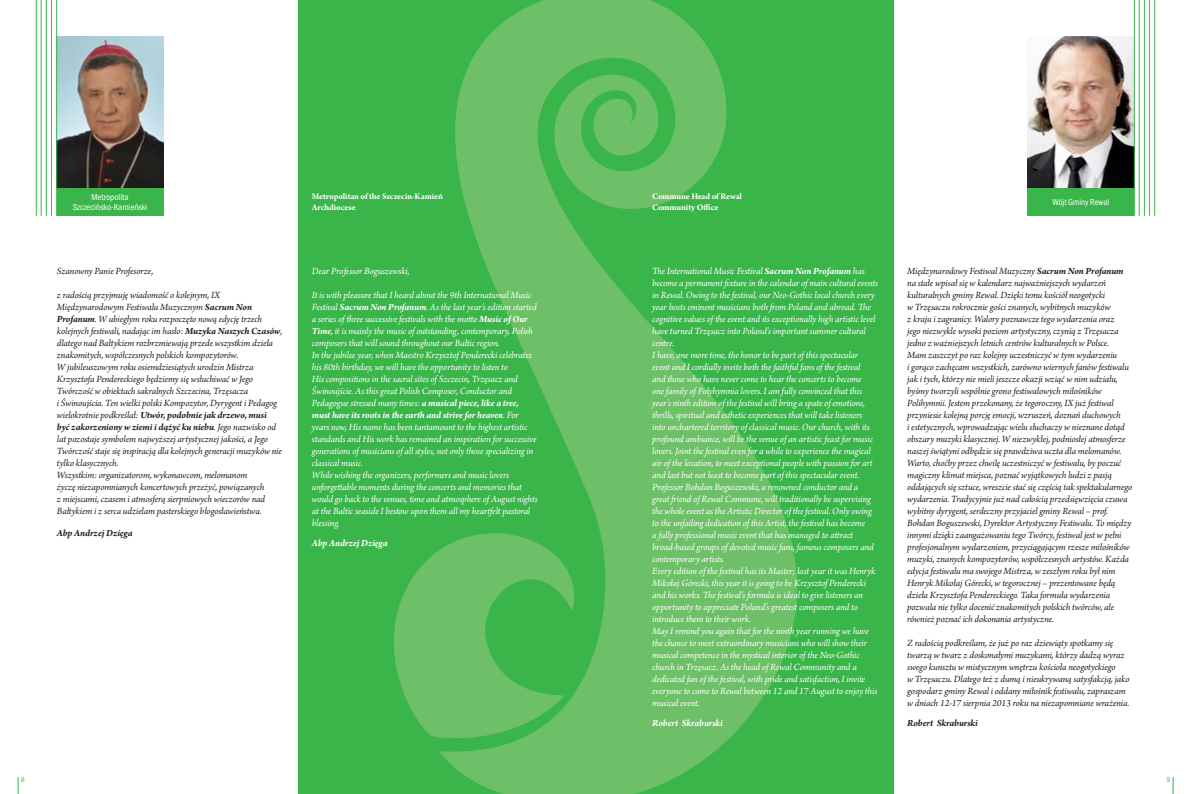
<style>
.page{position:relative;width:1191px;height:794px;background:#fff}
.page>*{position:absolute;margin:0;border:0;box-sizing:border-box;transform-origin:0 0}
.t1{font:italic 10px/12px "Arno Pro";letter-spacing:-.015em;color:#fff}
.t2{font:italic 10px/12px "Arno Pro";letter-spacing:-.015em;color:#231f20}
.t3{font:italic 700 10px "Arno Pro";letter-spacing:-.015em;color:#231f20}
.t4{font:italic 700 10px "Arno Pro";letter-spacing:-.015em;color:#fff}
.t5{font:700 9px/10.8px "Arno Pro";letter-spacing:-.015em;color:#fff}
.t6{font:9px/10px "Franklin Gothic URW Con Boo";letter-spacing:-.005em;color:#fff;text-align:center}
.t7{font:7px "Franklin Gothic URW Con Boo";color:#39b54a}
.s1{font-weight:700}
</style>
<div class="page">
<svg style="left:18px;top:777px;width:1px;height:17px"></svg>
<svg style="left:1172px;top:777px;width:1px;height:17px"></svg>
<div style="left:298px;top:0;width:595px;height:794px;background:#39b54a"></div>
<svg style="left:394px;top:550px;width:45px;height:188px;fill:#6dc067"></svg>
<svg style="left:439px;top:0;width:358px;height:794px;fill:#6dc067"></svg>
<img style="left:57px;top:36px;width:106px;height:152px">
<img style="left:1027px;top:36px;width:107px;height:152px">
<div style="left:57px;top:188px;width:106px;height:28px;background:#39b54a"></div>
<div style="left:1027px;top:188px;width:107px;height:28px;background:#39b54a"></div>
<hr style="left:36px;top:0;width:1px;height:216px;background:#39b54a">
<hr style="left:41px;top:0;width:1px;height:216px;background:#39b54a">
<hr style="left:46px;top:0;width:1px;height:216px;background:#39b54a">
<hr style="left:51px;top:0;width:1px;height:216px;background:#39b54a">
<hr style="left:56px;top:0;width:1px;height:216px;background:#39b54a">
<hr style="left:1134px;top:0;width:1px;height:216px;background:#39b54a">
<hr style="left:1139px;top:0;width:1px;height:216px;background:#39b54a">
<hr style="left:1144px;top:0;width:1px;height:216px;background:#39b54a">
<hr style="left:1149px;top:0;width:1px;height:216px;background:#39b54a">
<hr style="left:1154px;top:0;width:1px;height:216px;background:#39b54a">
<p class="t5" style="left:312px;top:191px;width:132px">Metropolitan of the Szczecin-Kamień<br>Archdiocese</p>
<p class="t5" style="left:652px;top:192px;width:91px">Commune Head of Rewal<br>Community Office</p>
<p class="t6" style="left:73px;top:192px;width:76px">Metropolita<br>Szczecińsko-Kamieński</p>
<p class="t6" style="left:1052px;top:197px;width:59px">Wójt Gminy Rewal</p>
<p class="t2" style="left:57px;top:265px;width:98px">Szanowny Panie Profesorze,</p>
<p class="t2" style="left:57px;top:289px;width:227px">z radością przyjmuję wiadomość o kolejnym, IX Międzynarodowym Festiwalu Muzycznym <span class="s1">Sacrum Non Profanum</span>. W ubiegłym roku rozpoczęto nową edycję trzech kolejnych festiwali, nadając im hasło: <span class="s1">Muzyka Naszych Czasów</span>, dlatego nad Bałtykiem rozbrzmiewają przede wszystkim dzieła znakomitych, współczesnych polskich kompozytorów.<br>W jubileuszowym roku osiemdziesiątych urodzin Mistrza Krzysztofa Pendereckiego będziemy się wsłuchiwać w Jego Twórczość w obiektach sakralnych Szczecina, Trzęsacza<br>i Świnoujścia. Ten wielki polski Kompozytor, Dyrygent i Pedagog wielokrotnie podkreślał: <span class="s1">Utwór, podobnie jak drzewo, musi<br>być zakorzeniony w ziemi i dążyć ku niebu</span>. Jego nazwisko od lat pozostaje symbolem najwyższej artystycznej jakości, a Jego Twórczość staje się inspiracją dla kolejnych generacji muzyków nie tylko klasycznych.<br>Wszystkim: organizatorom, wykonawcom, melomanom<br>życzę niezapomnianych koncertowych przeżyć, powiązanych<br>z miejscami, czasem i atmosferą sierpniowych wieczorów nad Bałtykiem i z serca udzielam pasterskiego błogosławieństwa.</p>
<p class="t3" style="left:57px;top:527px;width:77px">Abp Andrzej Dzięga</p>
<p class="t1" style="left:312px;top:265px;width:99px">Dear Professor Boguszewski,</p>
<p class="t1" style="left:312px;top:289px;width:227px">It is with pleasure that I heard about the 9th International Music Festival <span class="s1">Sacrum Non Profanum</span>. As the last year’s edition started a series of three successive festivals with the motto <span class="s1">Music of Our Time</span>, it is mainly the music of outstanding, contemporary, Polish composers that will sound throughout our Baltic region.<br>In the jubilee year, when Maestro Krzysztof Penderecki celebrates his 80th birthday, we will have the opportunity to listen to<br>His compositions in the sacral sites of Szczecin, Trzęsacz and Świnoujście. As this great Polish Composer, Conductor and Pedagogue stressed many times: <span class="s1">a musical piece, like a tree, must have its roots in the earth and strive for heaven</span>. For years now, His name has been tantamount to the highest artistic standards and His work has remained an inspiration for successive generations of musicians of all styles, not only those specializing in classical music.<br>While wishing the organizers, performers and music lovers unforgettable moments during the concerts and memories that would go back to the venues, time and atmosphere of August nights at the Baltic seaside I bestow upon them all my heartfelt pastoral blessing.</p>
<p class="t4" style="left:312px;top:537px;width:77px">Abp Andrzej Dzięga</p>
<p class="t1" style="left:652px;top:265px;width:227px">The International Music Festival <span class="s1">Sacrum Non Profanum</span> has become a permanent fixture in the calendar of main cultural events in Rewal. Owing to the festival, our Neo-Gothic local church every year hosts eminent musicians both from Poland and abroad. The cognitive values of the event and its exceptionally high artistic level have turned Trzęsacz into Poland’s important summer cultural centre.<br>I have, one more time, the honor to be part of this spectacular event and I cordially invite both the faithful fans of the festival<br>and those who have never come to hear the concerts to become<br>one family of Polyhymnia lovers. I am fully convinced that this year’s ninth edition of the festival will bring a spate of emotions, thrills, spiritual and esthetic experiences that will take listeners into unchartered territory of classical music. Our church, with its profound ambiance, will be the venue of an artistic feast for music lovers. Joint the festival even for a while to experience the magical air of the location, to meet exceptional people with passion for art and last but not least to become part of this spectacular event.<br>Professor Bohdan Boguszewski, a renowned conductor and a great friend of Rewal Commune, will traditionally be supervising the whole event as the Artistic Director of the festival. Only owing to the unfailing dedication of this Artist, the festival has become<br>a fully professional music event that has managed to attract broad-based groups of devoted music fans, famous composers and contemporary artists.<br>Every edition of the festival has its Master; last year it was Henryk Mikołaj Górecki, this year it is going to be Krzysztof Penderecki and his works. The festival’s formula is ideal to give listeners an opportunity to appreciate Poland’s greatest composers and to introduce them to their work.<br>May I remind you again that for the ninth year running we have the chance to meet extraordinary musicians who will show their musical competence in the mystical interior of the Neo-Gothic church in Trzęsacz. As the head of Rewal Community and a dedicated fan of the festival, with pride and satisfaction, I invite everyone to come to Rewal between 12 and 17 August to enjoy this musical event.</p>
<p class="t4" style="left:652px;top:717px;width:72px">Robert Skraburski</p>
<p class="t2" style="left:907px;top:265px;width:227px">Międzynarodowy Festiwal Muzyczny <span class="s1">Sacrum Non Profanum </span>na stałe wpisał się w kalendarz najważniejszych wydarzeń kulturalnych gminy Rewal. Dzięki temu kościół neogotycki<br>w Trzęsaczu rokrocznie gości znanych, wybitnych muzyków<br>z kraju i zagranicy. Walory poznawcze tego wydarzenia oraz<br>jego niezwykle wysoki poziom artystyczny, czynią z Trzęsacza jedno z ważniejszych letnich centrów kulturalnych w Polsce.<br>Mam zaszczyt po raz kolejny uczestniczyć w tym wydarzeniu<br>i gorąco zachęcam wszystkich, zarówno wiernych fanów festiwalu jak i tych, którzy nie mieli jeszcze okazji wziąć w nim udziału, byśmy tworzyli wspólnie grono festiwalowych miłośników Polihymnii. Jestem przekonany, że tegoroczny, IX już festiwal przyniesie kolejną porcję emocji, wzruszeń, doznań duchowych<br>i estetycznych, wprowadzając wielu słuchaczy w nieznane dotąd obszary muzyki klasycznej. W niezwykłej, podniosłej atmosferze naszej świątyni odbędzie się prawdziwa uczta dla melomanów.<br>Warto, choćby przez chwilę uczestniczyć w festiwalu, by poczuć magiczny klimat miejsca, poznać wyjątkowych ludzi z pasją oddających się sztuce, wreszcie stać się częścią tak spektakularnego wydarzenia. Tradycyjnie już nad całością przedsięwzięcia czuwa wybitny dyrygent, serdeczny przyjaciel gminy Rewal – prof.<br>Bohdan Boguszewski, Dyrektor Artystyczny Festiwalu. To między innymi dzięki zaangażowaniu tego Twórcy, festiwal jest w pełni profesjonalnym wydarzeniem, przyciągającym rzesze miłośników muzyki, znanych kompozytorów, współczesnych artystów. Każda edycja festiwalu ma swojego Mistrza, w zeszłym roku był nim Henryk Mikołaj Górecki, w tegorocznej – prezentowane będą dzieła Krzysztofa Pendereckiego. Taka formuła wydarzenia pozwala nie tylko docenić znakomitych polskich twórców, ale również poznać ich dokonania artystyczne.</p>
<p class="t2" style="left:907px;top:637px;width:224px">Z radością podkreślam, że już po raz dziewiąty spotkamy się twarzą w twarz z doskonałymi muzykami, którzy dadzą wyraz swego kunsztu w mistycznym wnętrzu kościoła neogotyckiego<br>w Trzęsaczu. Dlatego też z dumą i nieukrywaną satysfakcją, jako gospodarz gminy Rewal i oddany miłośnik festiwalu, zapraszam w dniach 12-17 sierpnia 2013 roku na niezapomniane wrażenia.</p>
<p class="t3" style="left:907px;top:717px;width:72px">Robert Skraburski</p>
<p class="t7" style="left:21px;top:775px;width:5px">8</p>
<p class="t7" style="left:1166px;top:775px;width:5px">9</p>
</div>
